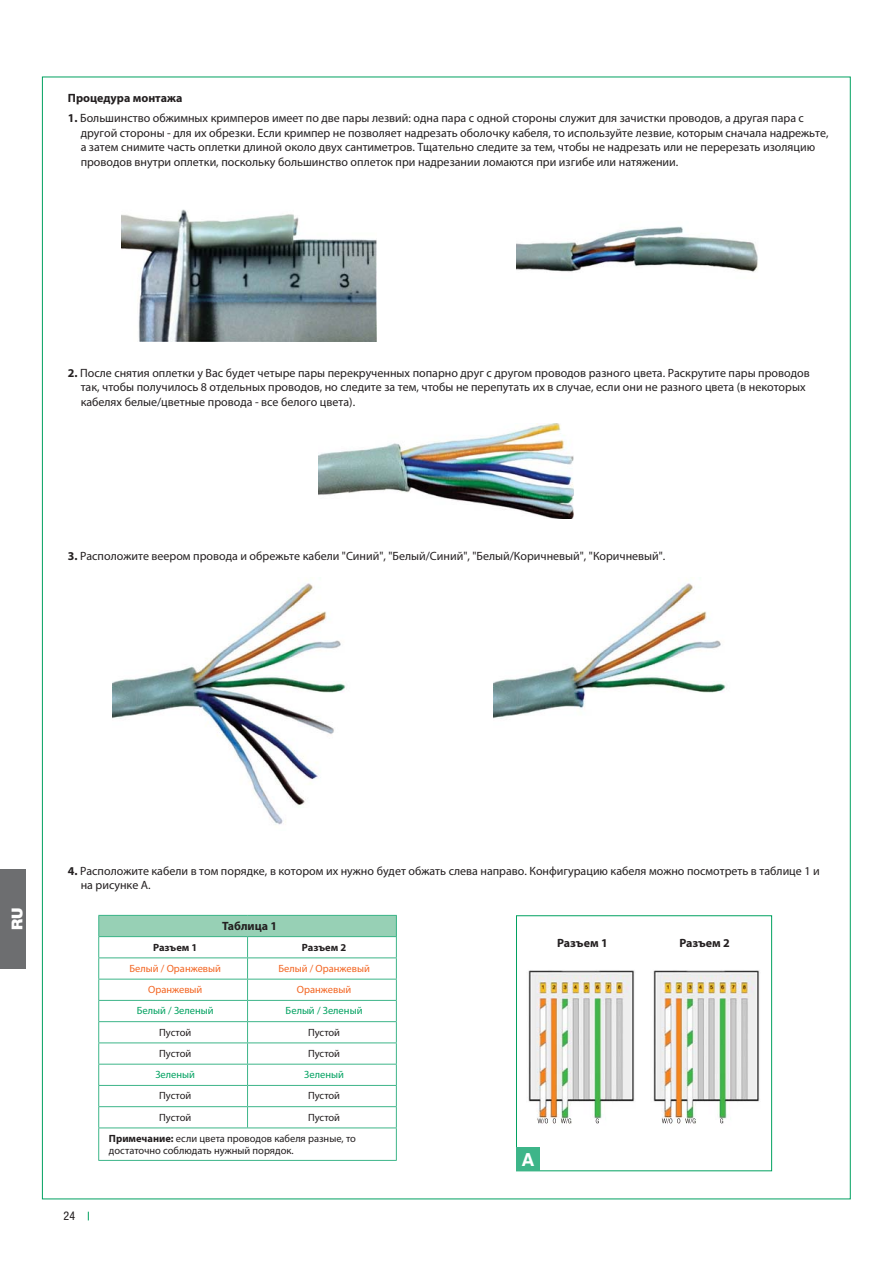
<style>
.page{position:relative;width:893px;height:1263px;background:#fff}
.page>*{position:absolute;margin:0;border:0;box-sizing:border-box;transform-origin:0 0}
.t1{font:700 18px "Helvetica";color:#fff}
.t2{font:900 15px "Helvetica Neue LTW1 G";color:#fff}
.t3{font:12px/14.4px "Myriad Pro";color:#231f20}
.t4{font:700 12px "Myriad Pro";color:#231f20}
.t5{font:condensed 12px "Helvetica Neue LTW1 G";color:#231f20}
.t6{font:10.5px/21.3px "Myriad Pro";color:#231f20}
.t7{font:10.5px "Myriad Pro";color:#f26522}
.t8{font:10.5px "Myriad Pro";color:#00a160}
.t9{font:700 10.5px "Myriad Pro";color:#231f20}
.s1{font-weight:700}
</style>
<div class="page">
<div style="left:0;top:869px;width:25px;height:100px;background:#6d6e70"></div>
<img style="left:121px;top:209px;width:255px;height:132px">
<img style="left:516px;top:226px;width:242px;height:46px">
<img style="left:319px;top:423px;width:255px;height:96px">
<img style="left:113px;top:583px;width:233px;height:242px">
<img style="left:493px;top:583px;width:233px;height:136px">
<img style="left:528px;top:970px;width:107px;height:154px">
<svg style="left:596px;top:1118px;width:3px;height:5px"></svg>
<svg style="left:537px;top:1118px;width:34px;height:5px"></svg>
<div style="left:516px;top:915px;width:256px;height:256px;border:1px solid #00a160"></div>
<img style="left:653px;top:970px;width:107px;height:154px">
<svg style="left:720px;top:1118px;width:3px;height:5px"></svg>
<svg style="left:662px;top:1118px;width:33px;height:5px"></svg>
<div style="left:516px;top:1147px;width:23px;height:24px;background:#3db589"></div>
<div style="left:99px;top:915px;width:297px;height:22px;background:#97d0b5"></div>
<hr style="left:98px;top:915px;width:150px;height:1px;background:#3db589">
<hr style="left:248px;top:915px;width:149px;height:1px;background:#3db589">
<hr style="left:98px;top:936px;width:150px;height:1px;background:#3db589">
<hr style="left:248px;top:936px;width:149px;height:1px;background:#3db589">
<hr style="left:98px;top:958px;width:150px;height:1px;background:#3db589">
<hr style="left:248px;top:958px;width:149px;height:1px;background:#3db589">
<hr style="left:98px;top:979px;width:150px;height:1px;background:#3db589">
<hr style="left:248px;top:979px;width:149px;height:1px;background:#3db589">
<hr style="left:98px;top:1000px;width:150px;height:1px;background:#3db589">
<hr style="left:248px;top:1000px;width:149px;height:1px;background:#3db589">
<hr style="left:98px;top:1021px;width:150px;height:1px;background:#3db589">
<hr style="left:248px;top:1021px;width:149px;height:1px;background:#3db589">
<hr style="left:98px;top:1043px;width:150px;height:1px;background:#3db589">
<hr style="left:248px;top:1043px;width:149px;height:1px;background:#3db589">
<hr style="left:98px;top:1064px;width:150px;height:1px;background:#3db589">
<hr style="left:248px;top:1064px;width:149px;height:1px;background:#3db589">
<hr style="left:98px;top:1085px;width:150px;height:1px;background:#3db589">
<hr style="left:248px;top:1085px;width:149px;height:1px;background:#3db589">
<hr style="left:98px;top:1106px;width:150px;height:1px;background:#3db589">
<svg style="left:98px;top:916px;width:1px;height:212px"></svg>
<hr style="left:248px;top:1106px;width:149px;height:1px;background:#3db589">
<svg style="left:247px;top:937px;width:1px;height:191px"></svg>
<svg style="left:396px;top:916px;width:1px;height:212px"></svg>
<hr style="left:98px;top:1128px;width:149px;height:1px;background:#3db589">
<hr style="left:98px;top:1128px;width:1px;height:32px;background:#3db589">
<hr style="left:248px;top:1128px;width:149px;height:1px;background:#3db589">
<hr style="left:396px;top:1128px;width:1px;height:32px;background:#3db589">
<hr style="left:98px;top:1160px;width:299px;height:1px;background:#3db589">
<p class="t4" style="left:68px;top:93px;width:116px">Процедура монтажа</p>
<p class="t3" style="left:81px;top:112px;width:749px;text-indent:-13px"><span class="s1">1.</span> Большинство обжимных кримперов имеет по две пары лезвий: одна пара с одной стороны служит для зачистки проводов, а другая пара с другой стороны - для их обрезки. Если кримпер не позволяет надрезать оболочку кабеля, то используйте лезвие, которым сначала надрежьте, а затем снимите часть оплетки длиной около двух сантиметров. Тщательно следите за тем, чтобы не надрезать или не перерезать изоляцию проводов внутри оплетки, поскольку большинство оплеток при надрезании ломаются при изгибе или натяжении.</p>
<p class="t3" style="left:81px;top:366px;width:730px;text-indent:-13px"><span class="s1">2.</span> После снятия оплетки у Вас будет четыре пары перекрученных попарно друг с другом проводов разного цвета. Раскрутите пары проводов так, чтобы получилось 8 отдельных проводов, но следите за тем, чтобы не перепутать их в случае, если они не разного цвета (в некоторых кабелях белые/цветные провода - все белого цвета).</p>
<p class="t3" style="left:68px;top:549px;width:599px"><span class="s1">3.</span> Расположите веером провода и обрежьте кабели "Синий", "Белый/Синий", "Белый/Коричневый", "Коричневый".</p>
<p class="t2" style="left:9px;top:930px;width:24px;rotate:-90deg">RU</p>
<p class="t3" style="left:81px;top:864px;width:741px;text-indent:-13px"><span class="s1">4.</span> Расположите кабели в том порядке, в котором их нужно будет обжать слева направо. Конфигурацию кабеля можно посмотреть в таблице 1 и на рисунке А.</p>
<p class="t4" style="left:222px;top:922px;width:57px">Таблица 1</p>
<p class="t9" style="left:153px;top:943px;width:46px">Разъем 1</p>
<p class="t9" style="left:302px;top:943px;width:46px">Разъем 2</p>
<p class="t7" style="left:130px;top:964px;width:93px">Белый / Оранжевый</p>
<p class="t7" style="left:278px;top:964px;width:93px">Белый / Оранжевый</p>
<p class="t7" style="left:148px;top:986px;width:56px">Оранжевый</p>
<p class="t7" style="left:297px;top:986px;width:56px">Оранжевый</p>
<p class="t8" style="left:137px;top:1007px;width:78px">Белый / Зеленый</p>
<p class="t8" style="left:286px;top:1007px;width:78px">Белый / Зеленый</p>
<p class="t6" style="left:159px;top:1022px;width:34px">Пустой</p>
<p class="t6" style="left:308px;top:1022px;width:34px">Пустой</p>
<p class="t6" style="left:159px;top:1043px;width:34px">Пустой</p>
<p class="t6" style="left:308px;top:1043px;width:34px">Пустой</p>
<p class="t8" style="left:155px;top:1071px;width:41px">Зеленый</p>
<p class="t8" style="left:304px;top:1071px;width:41px">Зеленый</p>
<p class="t6" style="left:159px;top:1086px;width:34px">Пустой</p>
<p class="t6" style="left:308px;top:1086px;width:34px">Пустой</p>
<p class="t6" style="left:159px;top:1107px;width:34px">Пустой</p>
<p class="t4" style="left:557px;top:938px;width:52px">Разъем 1</p>
<p class="t4" style="left:679px;top:938px;width:52px">Разъем 2</p>
<p class="t6" style="left:109px;top:1107px;width:248px;text-indent:199px">Пустой<br><span class="s1">Примечание:</span> если цвета проводов кабеля разные, то</p>
<p class="t6" style="left:109px;top:1141px;width:186px">достаточно соблюдать нужный порядок.</p>
<h1 class="t1" style="left:522px;top:1152px;width:14px">A</h1>
<p class="t5" style="left:64px;top:1209px;width:13px">24</p>
</div>
